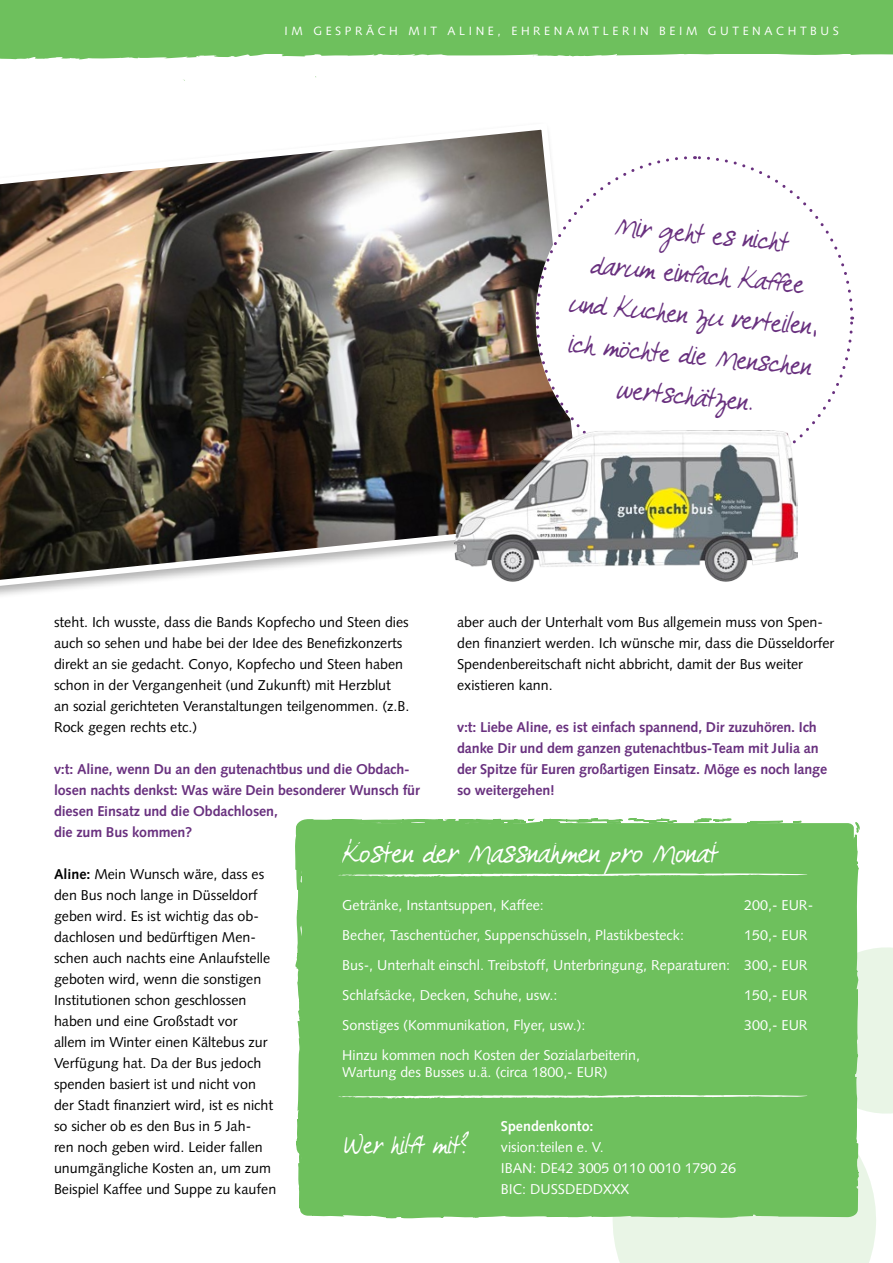
<style>
.page{position:relative;width:893px;height:1263px;background:#fff}
.page>*{position:absolute;margin:0;border:0;box-sizing:border-box;transform-origin:0 0}
.t1{font:36px "Comeunto Me DE";color:#fff}
.t2{font:33.75px/40.5px "Comeunto Me DE";color:#69317f;text-align:center}
.Copytext{font:31.5px "Comeunto Me DE";color:#fff}
.Copytext-2{font:14.25px/21px "Syntax LT Std";color:#000}
.Copytext-3{font:14.25px "Syntax LT Std";color:#fff}
.Copytext-4{font:700 14.25px/21px "Syntax LT Std";letter-spacing:-.01em;color:#69317f}
.Copytext-5{font:700 14.25px "Syntax LT Std";color:#fff}
.t3{font:12px "Syntax LT Std";letter-spacing:.3em;color:#fff}
.s1{font-weight:700}
</style>
<div class="page">
<svg style="left:868px;top:1176px;width:8px;height:87px"></svg>
<svg style="left:0;top:53px;width:893px;height:7px"></svg>
<div style="left:0;top:0;width:893px;height:53px;background:#6ec05d"></div>
<img style="left:0;top:129px;width:544px;height:461px">
<svg style="left:295px;top:819px;width:573px;height:444px;background:#89cb7b"></svg>
<svg style="left:297px;top:1149px;width:12px;height:45px"></svg>
<svg style="left:635px;top:1207px;width:29px;height:4px"></svg>
<svg style="left:437px;top:818px;width:384px;height:14px"></svg>
<svg style="left:398px;top:823px;width:8px;height:4px"></svg>
<svg style="left:331px;top:819px;width:55px;height:8px"></svg>
<svg style="left:298px;top:863px;width:11px;height:15px"></svg>
<svg style="left:295px;top:938px;width:16px;height:29px"></svg>
<svg style="left:854px;top:819px;width:7px;height:23px"></svg>
<svg style="left:386px;top:1207px;width:75px;height:6px"></svg>
<svg style="left:473px;top:1207px;width:38px;height:11px"></svg>
<svg style="left:565px;top:1206px;width:14px;height:4px"></svg>
<svg style="left:337px;top:873px;width:470px;height:4px"></svg>
<svg style="left:337px;top:937px;width:556px;height:186px;background:#77c367"></svg>
<svg style="left:534px;top:155px;width:321px;height:283px"></svg>
<img style="left:455px;top:431px;width:342px;height:159px">
<p class="t3" style="left:285px;top:24px;width:556px">IM GESPRÄCH MIT ALINE, EHRENAMTLERIN BEIM GUTENACHTBUS</p>
<p class="t2" style="left:617px;top:206px;width:175px;rotate:6deg">Mir geht es nicht</p>
<p class="t2" style="left:593px;top:244px;width:216px;rotate:6deg">darum einfach Kaffee</p>
<p class="t2" style="left:572px;top:283px;width:251px;rotate:6deg">und Kuchen zu verteilen,</p>
<p class="t2" style="left:571px;top:323px;width:245px;rotate:6deg">ich möchte die Menschen wertschätzen.</p>
<p class="Copytext-2" style="left:54px;top:612px;width:357px">steht. Ich wusste, dass die Bands Kopfecho und Steen dies auch so sehen und habe bei der Idee des Benefizkonzerts direkt an sie gedacht. Conyo, Kopfecho und Steen haben schon in der Vergangenheit (und Zukunft) mit Herzblut an sozial gerichteten Veranstaltungen teilgenommen. (z.B.<br>Rock gegen rechts etc.)</p>
<p class="Copytext-4" style="left:54px;top:759px;width:367px">v:t: Aline, wenn Du an den gutenachtbus und die Obdach&shy;losen nachts denkst: Was wäre Dein besonderer Wunsch für diesen Einsatz und die Obdachlosen,<br>die zum Bus kommen?</p>
<p class="Copytext-2" style="left:54px;top:864px;width:224px"><span class="s1">Aline:</span> Mein Wunsch wäre, dass es den Bus noch lange in Düsseldorf geben wird. Es ist wichtig das ob&shy;dachlosen und bedürftigen Men&shy;schen auch nachts eine Anlaufstelle geboten wird, wenn die sonstigen Institutionen schon geschlossen haben und eine Großstadt vor<br>allem im Winter einen Kältebus zur Verfügung hat. Da der Bus jedoch spenden basiert ist und nicht von der Stadt finanziert wird, ist es nicht so sicher ob es den Bus in 5 Jah-<br>ren noch geben wird. Leider fallen unumgängliche Kosten an, um zum Beispiel Kaffee und Suppe zu kaufen</p>
<p class="Copytext-2" style="left:457px;top:612px;width:379px">aber auch der Unterhalt vom Bus allgemein muss von Spen&shy;den finanziert werden. Ich wünsche mir, dass die Düsseldorfer Spendenbereitschaft nicht abbricht, damit der Bus weiter existieren kann.</p>
<p class="Copytext-4" style="left:457px;top:717px;width:372px">v:t: Liebe Aline, es ist einfach spannend, Dir zuzuhören. Ich danke Dir und dem ganzen gutenachtbus-Team mit Julia an der Spitze für Euren großartigen Einsatz. Möge es noch lange so weitergehen!</p>
<p class="t1" style="left:342px;top:831px;width:377px">Kosten der Massnahmen pro Monat</p>
<p class="Copytext-3" style="left:342px;top:896px;width:203px">Getränke, Instantsuppen, Kaffee:</p>
<p class="Copytext-3" style="left:744px;top:896px;width:70px">200,- EUR-</p>
<p class="Copytext-3" style="left:342px;top:926px;width:343px">Becher, Taschentücher, Suppenschüsseln, Plastikbesteck:</p>
<p class="Copytext-3" style="left:744px;top:926px;width:65px">150,- EUR</p>
<p class="Copytext-3" style="left:342px;top:956px;width:467px">Bus-, Unterhalt einschl. Treibstoff, Unterbringung, Reparaturen: 300,- EUR</p>
<p class="Copytext-3" style="left:342px;top:986px;width:217px">Schlafsäcke, Decken, Schuhe, usw.:</p>
<p class="Copytext-3" style="left:744px;top:986px;width:65px">150,- EUR</p>
<p class="Copytext-3" style="left:342px;top:1016px;width:245px">Sonstiges (Kommunikation, Flyer, usw.):</p>
<p class="Copytext-3" style="left:744px;top:1016px;width:65px">300,- EUR</p>
<p class="Copytext-3" style="left:342px;top:1046px;width:299px">Hinzu kommen noch Kosten der Sozialarbeiterin,</p>
<p class="Copytext-3" style="left:342px;top:1063px;width:267px">Wartung des Busses u.ä. (circa 1800,- EUR)</p>
<p class="Copytext-5" style="left:501px;top:1118px;width:94px">Spendenkonto:</p>
<p class="Copytext-3" style="left:501px;top:1139px;width:104px">vision:teilen e. V.</p>
<p class="Copytext-3" style="left:501px;top:1160px;width:237px">IBAN: DE42 3005 0110 0010 1790 26</p>
<p class="Copytext-3" style="left:501px;top:1181px;width:130px">BIC: DUSSDEDDXXX</p>
<p class="Copytext" style="left:344px;top:1125px;width:128px">Wer hilft mit?</p>
</div>
